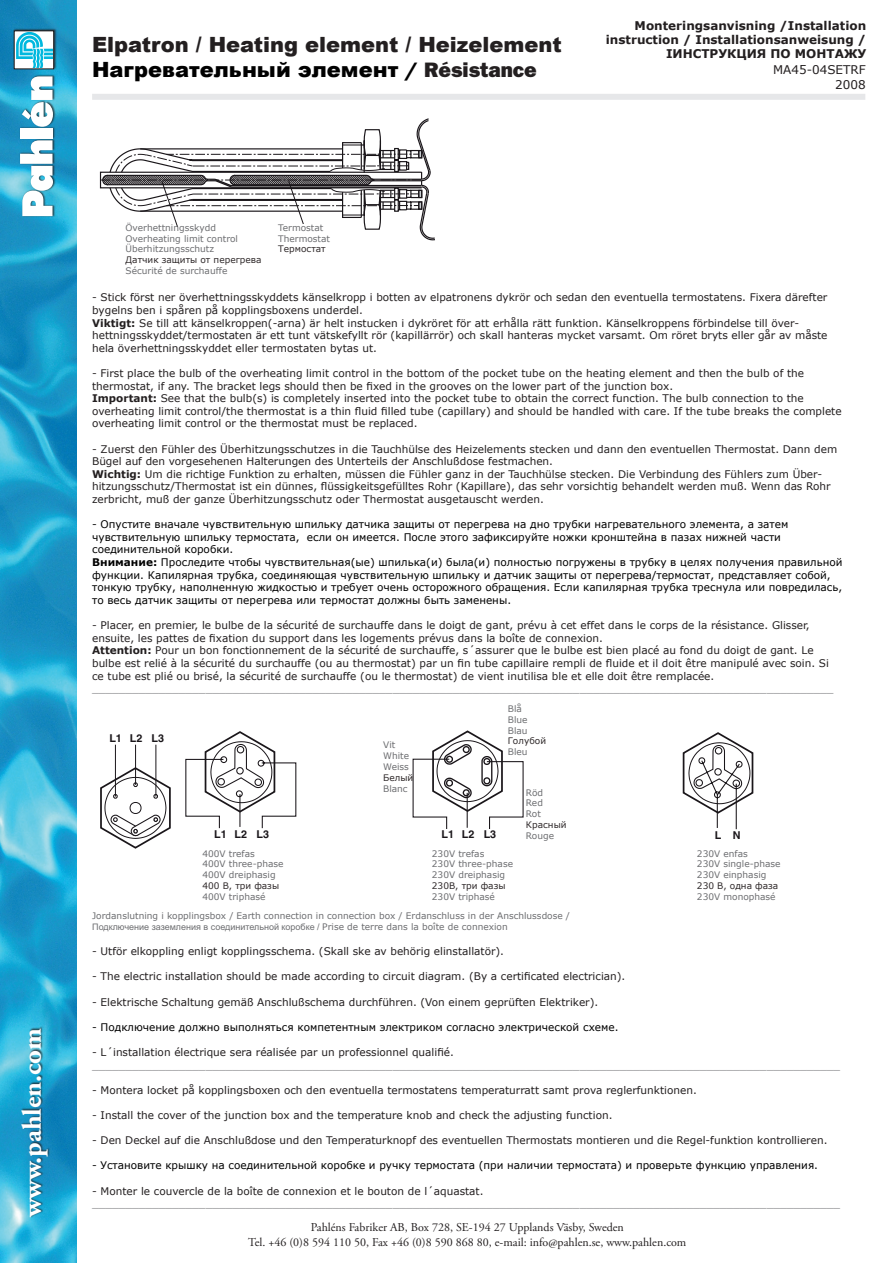
<style>
.page{position:relative;width:893px;height:1263px;background:#fff}
.page>*{position:absolute;margin:0;border:0;box-sizing:border-box;transform-origin:0 0}
.t1{font:700 27px "Adobe Garamond Pro";color:#fff}
.t2{font:900 21px/25.2px "Arial";color:#231f20}
.t3{font:12px/14.4px "Adobe Garamond Pro";color:#231f20;text-align:center}
.t4{font:700 12px/14.4px "Verdana";color:#231f20;text-align:right}
.t5{font:12px/14.4px "Verdana";color:#231f20;text-align:right}
.t6{font:700 10.8px "Switzerland";color:#1a161a}
.t7{font:10.5px/12.6px "Verdana";color:#231f20}
.t8{font:10.5px/12.6px "Verdana";color:#000}
.t9{font:10.5px "Verdana";color:#6c6d70}
.t10{font:9px/10.8px "Verdana";color:#6c6d70}
.t11{font:9px "Verdana";color:#2f292a}
.t12{font:9px "Arial Cyr";color:#6c6d70}
.t13{font:700 7.65px "Times New Roman";color:#1a161a}
.s1{color:#000}
.s2{font-family:"ITC Franklin Gothic Std Hvy";font-weight:400;color:#000}
.s3{font-family:"ITC Franklin Gothic Std Hvy";font-weight:400}
.s4{font-weight:700}
.s5{font-family:"Verdana"}
</style>
<div class="page">
<img style="left:0;top:0;width:77px;height:1263px">
<div style="left:20px;top:1026px;width:31px;height:192px;background:#231f20;opacity:.75"></div>
<div style="left:92px;top:94px;width:773px;height:6px;background:#e6e7e9"></div>
<div style="left:12px;top:27px;width:45px;height:190px;background:#231f20;opacity:.75"></div>
<svg style="left:16px;top:32px;width:36px;height:1px"></svg>
<div style="left:14px;top:30px;width:40px;height:39px;border:1px solid #231f20"></div>
<img style="left:16px;top:33px;width:36px;height:35px">
<svg style="left:20px;top:140px;width:33px;height:76px"></svg>
<div style="left:20px;top:128px;width:33px;height:11px;background:#fff"></div>
<svg style="left:22px;top:76px;width:31px;height:51px"></svg>
<svg style="left:100px;top:744px;width:71px;height:105px"></svg>
<svg style="left:412px;top:730px;width:112px;height:99px"></svg>
<svg style="left:682px;top:732px;width:72px;height:98px"></svg>
<svg style="left:101px;top:118px;width:334px;height:123px"></svg>
<div style="left:124px;top:227px;width:107px;height:49px;background:#fff"></div>
<div style="left:275px;top:224px;width:57px;height:33px;background:#fff"></div>
<svg style="left:185px;top:731px;width:112px;height:98px"></svg>
<h2 class="t2" style="left:92px;top:31px;width:471px">Elpatron / Heating element / Heizelement<br><span class="s1">Нагревательный элемент</span> <span class="s2">/</span> <span class="s3">Résistance</span></h2>
<p class="t4" style="left:606px;top:18px;width:262px">Monteringsanvisning /Installation instruction / Installationsanweisung /<br>IИНСТРУКЦИЯ ПО МОНТАЖУ</p>
<p class="t5" style="left:773px;top:62px;width:94px">MA45-04SETRF<br>2008</p>
<h1 class="t1" style="left:17px;top:1217px;width:191px;rotate:-90deg">www.pahlen.com</h1>
<p class="t10" style="left:126px;top:222px;width:92px">Överhettningsskydd</p>
<p class="t13" style="left:170px;top:229px;width:68px;rotate:90deg">Överhettningsskydd</p>
<p class="t10" style="left:278px;top:222px;width:53px">Termostat<br>Thermostat</p>
<p class="t11" style="left:278px;top:243px;width:49px">Термостат</p>
<p class="t13" style="left:179px;top:229px;width:74px;rotate:90deg">Sécurité de surchauffe</p>
<p class="t13" style="left:187px;top:229px;width:67px;rotate:90deg">Überhitzungsschutz</p>
<p class="t13" style="left:305px;top:229px;width:35px;rotate:90deg">Termostat</p>
<p class="t13" style="left:313px;top:229px;width:40px;rotate:90deg">Thermostat</p>
<p class="t13" style="left:196px;top:229px;width:85px;rotate:90deg">Overheating limit control</p>
<p class="t10" style="left:126px;top:233px;width:114px">Overheating limit control<br>Überhitzungsschutz</p>
<p class="t11" style="left:126px;top:254px;width:138px">Датчик защиты от перегрева</p>
<p class="t10" style="left:126px;top:265px;width:103px">Sécurité de surchauffe</p>
<p class="t7" style="left:92px;top:291px;width:737px">- Stick först ner överhettningsskyddets känselkropp i botten av elpatronens dykrör och sedan den eventuella termostatens. Fixera därefter bygelns ben i spåren på kopplingsboxens underdel.<br><span class="s4">Viktigt:</span> Se till att känselkroppen(-arna) är helt instucken i dykröret för att erhålla rätt funktion. Känselkroppens förbindelse till över&shy;hettningsskyddet/termostaten är ett tunt vätskefyllt rör (kapillärrör) och skall hanteras mycket varsamt. Om röret bryts eller går av måste hela överhettningsskyddet eller termostaten bytas ut.</p>
<p class="t7" style="left:92px;top:367px;width:751px">- First place the bulb of the overheating limit control in the bottom of the pocket tube on the heating element and then the bulb of the thermostat, if any. The bracket legs should then be fixed in the grooves on the lower part of the junction box.<br><span class="s4">Important:</span> See that the bulb(s) is completely inserted into the pocket tube to obtain the correct function. The bulb connection to the overheating limit control/the thermostat is a thin fluid filled tube (capillary) and should be handled with care. If the tube breaks the complete overheating limit control or the thermostat must be replaced.</p>
<p class="t7" style="left:92px;top:442px;width:747px">- Zuerst den Fühler des Überhitzungsschutzes in die Tauchhülse des Heizelements stecken und dann den eventuellen Thermostat. Dann dem Bügel auf den vorgesehenen Halterungen des Unterteils der Anschlußdose festmachen.<br><span class="s4">Wichtig:</span> Um die richtige Funktion zu erhalten, müssen die Fühler ganz in der Tauchhülse stecken. Die Verbindung des Fühlers zum Über&shy;hitzungsschutz/Thermostat ist ein dünnes, flüssigkeitsgefülltes Rohr (Kapillare), das sehr vorsichtig behandelt werden muß. Wenn das Rohr zerbricht, muß der ganze Überhitzungsschutz oder Thermostat ausgetauscht werden.</p>
<p class="t8" style="left:92px;top:518px;width:752px">- Опустите вначале чувствительную шпильку датчика защиты от перегрева на дно трубки нагревательного элемента, а затем чувствительную шпильку термостата, если он имеется. После этого зафиксируйте ножки кронштейна в пазах нижней части соединительной коробки.<br><span class="s4">Внимание:</span> Проследите чтобы чувствительная(ые) шпилька(и) была(и) полностью погружены в трубку в целях получения правильной функции. Капилярная трубка, соединяющая чувствительную шпильку и датчик защиты от перегрева/термостат, представляет собой, тонкую трубку, наполненную жидкостью и требует очень осторожного обращения. Если капилярная трубка треснула или повредилась, то весь датчик защиты от перегрева или термостат должны быть заменены.</p>
<p class="t7" style="left:92px;top:619px;width:738px">- Placer, en premier, le bulbe de la sécurité de surchauffe dans le doigt de gant, prévu à cet effet dans le corps de la résistance. Glisser, ensuite, les pattes de fixation du support dans les logements prévus dans la boîte de connexion.<br><span class="s4">Attention:</span> Pour un bon fonctionnement de la sécurité de surchauffe, s´assurer que le bulbe est bien placé au fond du doigt de gant. Le bulbe est relié à la sécurité du surchauffe (ou au thermostat) par un fin tube capillaire rempli de fluide et il doit être manipulé avec soin. Si ce tube est plié ou brisé, la sécurité de surchauffe (ou le thermostat) de vient inutilisa ble et elle doit être remplacée.</p>
<p class="t9" style="left:92px;top:682px;width:743px">_______________________________________________________________________________________________________________</p>
<p class="t6" style="left:109px;top:732px;width:56px">L1 L2 L3</p>
<p class="t6" style="left:214px;top:827px;width:56px">L1 L2 L3</p>
<p class="t10" style="left:202px;top:848px;width:83px">400V trefas<br>400V three-phase<br>400V dreiphasig</p>
<p class="t11" style="left:202px;top:880px;width:78px">400 В, три фазы</p>
<p class="t10" style="left:202px;top:891px;width:65px">400V triphasé</p>
<p class="t10" style="left:383px;top:739px;width:27px">Vit<br>White<br>Weiss</p>
<p class="t11" style="left:383px;top:772px;width:32px">Белый</p>
<p class="t10" style="left:383px;top:783px;width:26px">Blanc</p>
<p class="t10" style="left:508px;top:703px;width:21px">Blå<br>Blue<br>Blau</p>
<p class="t11" style="left:508px;top:735px;width:40px">Голубой</p>
<p class="t10" style="left:508px;top:746px;width:21px">Bleu</p>
<p class="t10" style="left:526px;top:787px;width:19px;text-align:justify">Röd Red Rot</p>
<p class="t11" style="left:526px;top:819px;width:42px">Красный</p>
<p class="t10" style="left:526px;top:830px;width:30px">Rouge</p>
<p class="t6" style="left:441px;top:828px;width:56px">L1 L2 L3</p>
<p class="t6" style="left:715px;top:828px;width:27px">L N</p>
<p class="t10" style="left:432px;top:848px;width:83px">230V trefas<br>230V three-phase<br>230V dreiphasig</p>
<p class="t11" style="left:432px;top:880px;width:75px">230В, три фазы</p>
<p class="t10" style="left:432px;top:891px;width:65px">230V triphasé</p>
<p class="t10" style="left:697px;top:848px;width:85px">230V enfas<br>230V single-phase<br>230V einphasig</p>
<p class="t11" style="left:697px;top:880px;width:83px">230 В, одна фаза</p>
<p class="t10" style="left:697px;top:891px;width:80px">230V monophasé</p>
<p class="t10" style="left:92px;top:910px;width:479px">Jordanslutning i kopplingsbox / Earth connection in connection box / Erdanschluss in der Anschlussdose /</p>
<p class="t12" style="left:92px;top:922px;width:417px">Подключение заземления в соединительной коробке / <span class="s5">Prise de terre dans la boîte de connexion</span></p>
<p class="t7" style="left:92px;top:945px;width:413px">- Utför elkoppling enligt kopplingsschema. (Skall ske av behörig elinstallatör).</p>
<p class="t7" style="left:92px;top:970px;width:535px">- The electric installation should be made according to circuit diagram. (By a certificated electrician).</p>
<p class="t7" style="left:92px;top:995px;width:508px">- Elektrische Schaltung gemäß Anschlußschema durchführen. (Von einem geprüften Elektriker).</p>
<p class="t8" style="left:92px;top:1020px;width:528px">- Подключение должно выполняться компетентным электриком согласно электрической схеме.</p>
<p class="t7" style="left:92px;top:1045px;width:363px">- L´installation électrique sera réalisée par un professionnel qualifié.</p>
<p class="t9" style="left:92px;top:1058px;width:749px">________________________________________________________________________________________________________________</p>
<p class="t7" style="left:92px;top:1083px;width:606px">- Montera locket på kopplingsboxen och den eventuella termostatens temperaturratt samt prova reglerfunktionen.</p>
<p class="t7" style="left:92px;top:1108px;width:522px">- Install the cover of the junction box and the temperature knob and check the adjusting function.</p>
<p class="t7" style="left:92px;top:1134px;width:737px">- Den Deckel auf die Anschlußdose und den Temperaturknopf des eventuellen Thermostats montieren und die Regel-funktion kontrollieren.</p>
<p class="t8" style="left:92px;top:1159px;width:727px">- Установите крышку на соединительной коробке и ручку термостата (при наличии термостата) и проверьте функцию управления.</p>
<p class="t7" style="left:92px;top:1184px;width:393px">- Monter le couvercle de la boîte de connexion et le bouton de l´aquastat.</p>
<p class="t9" style="left:92px;top:1197px;width:749px">________________________________________________________________________________________________________________</p>
<p class="t3" style="left:248px;top:1221px;width:440px">Pahléns Fabriker AB, Box 728, SE-194 27 Upplands Väsby, Sweden<br>Tel. +46 (0)8 594 110 50, Fax +46 (0)8 590 868 80, e-mail: info@pahlen.se, www.pahlen.com</p>
</div>
